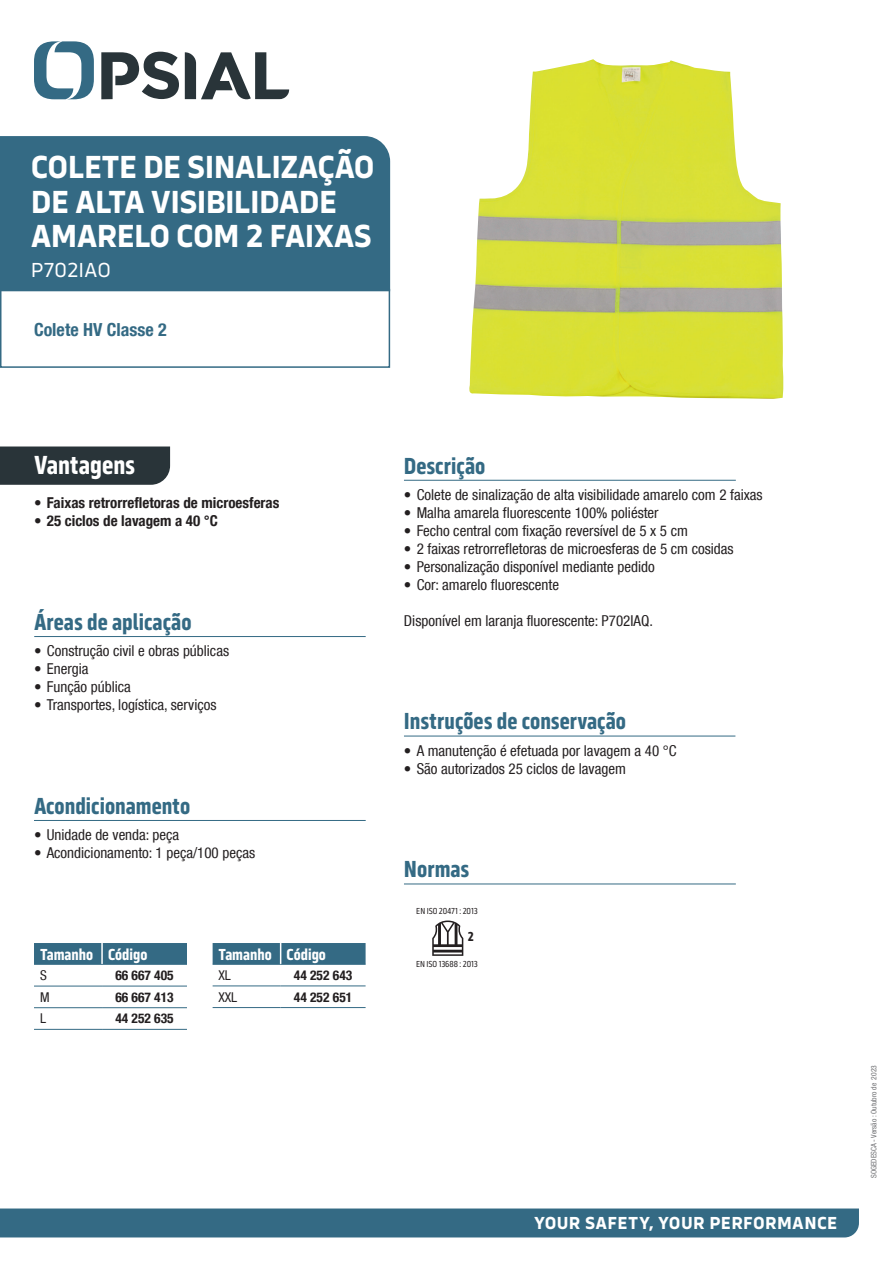
<style>
.page{position:relative;width:893px;height:1263px;background:#fff}
.page>*{position:absolute;margin:0;border:0;box-sizing:border-box;transform-origin:0 0}
.t1{font:700 33px/34.5px "Serca";letter-spacing:-.02em;color:#fff}
.t2{font:700 27px "Serca Condensed";color:#fff}
.t3{font:700 24px "Serca Condensed";color:#346a84}
.t4{font:21px "Serca";letter-spacing:-.01em;color:#fff}
.t5{font:700 18px "Serca";letter-spacing:.02em;color:#fff}
.t6{font:700 condensed 18px "Helvetica Neue LT Com";color:#346a84}
.t7{font:700 16.5px "Serca Condensed";color:#fff}
.t8{font:condensed 15px "Helvetica Neue LT Com";color:#231f20}
.t9{font:700 condensed 15px "Helvetica Neue LT Com";color:#231f20}
.t10{font:700 condensed 13.5px "Helvetica Neue LT Com";color:#231f20}
.t11{font:condensed 13.5px "Helvetica Neue LT Com";color:#231f20}
.t12{font:700 13.5px "Serca Condensed";color:#231f20}
.t13{font:9px "Serca Condensed";letter-spacing:-.01em;color:#231f20}
.t14{font:condensed 7.5px "Helvetica Neue LT Com";color:#6c6d70}
</style>
<div class="page">
<svg style="left:34px;top:41px;width:60px;height:58px"></svg>
<svg style="left:185px;top:52px;width:104px;height:48px"></svg>
<svg style="left:101px;top:52px;width:78px;height:47px"></svg>
<div style="left:0;top:1208px;width:859px;height:29px;background:#346a84"></div>
<hr style="left:34px;top:820px;width:332px;height:1px;background:#346a84">
<div style="left:34px;top:943px;width:153px;height:21px;background:#346a84"></div>
<hr style="left:34px;top:964px;width:68px;height:1px;background:#346a84">
<hr style="left:102px;top:964px;width:85px;height:1px;background:#346a84">
<hr style="left:34px;top:986px;width:68px;height:1px;background:#346a84">
<hr style="left:102px;top:986px;width:85px;height:1px;background:#346a84">
<hr style="left:34px;top:1007px;width:68px;height:1px;background:#346a84">
<hr style="left:102px;top:1007px;width:85px;height:1px;background:#346a84">
<hr style="left:34px;top:1029px;width:68px;height:1px;background:#346a84">
<hr style="left:102px;top:1029px;width:85px;height:1px;background:#346a84">
<hr style="left:101px;top:943px;width:2px;height:21px;background:#fff">
<hr style="left:213px;top:964px;width:68px;height:1px;background:#346a84">
<hr style="left:281px;top:964px;width:85px;height:1px;background:#346a84">
<hr style="left:213px;top:985px;width:68px;height:1px;background:#346a84">
<hr style="left:281px;top:985px;width:85px;height:1px;background:#346a84">
<hr style="left:213px;top:1007px;width:68px;height:1px;background:#346a84">
<hr style="left:281px;top:1007px;width:85px;height:1px;background:#346a84">
<div style="left:213px;top:943px;width:153px;height:21px;background:#346a84"></div>
<hr style="left:404px;top:480px;width:332px;height:1px;background:#346a84">
<hr style="left:404px;top:736px;width:331px;height:1px;background:#346a84">
<div style="left:0;top:446px;width:170px;height:39px;background:#293439"></div>
<div style="left:0;top:136px;width:390px;height:153px;background:#346a84"></div>
<hr style="left:34px;top:636px;width:332px;height:1px;background:#346a84">
<hr style="left:404px;top:883px;width:332px;height:1px;background:#346a84">
<svg style="left:432px;top:920px;width:31px;height:36px"></svg>
<div style="left:0;top:289px;width:390px;height:79px;border:2px solid #346a84"></div>
<img style="left:469px;top:59px;width:314px;height:340px">
<h1 class="t1" style="left:31px;top:149px;width:345px">COLETE DE SINALIZAÇÃO<br>DE ALTA VISIBILIDADE<br>AMARELO COM 2 FAIXAS</h1>
<h3 class="t4" style="left:31px;top:257px;width:82px">P702IAO</h3>
<p class="t6" style="left:34px;top:319px;width:134px">Colete HV Classe 2</p>
<h2 class="t2" style="left:34px;top:449px;width:102px">Vantagens</h2>
<p class="t9" style="left:34px;top:494px;width:247px">• Faixas retrorrefletoras de microesferas</p>
<p class="t9" style="left:34px;top:512px;width:185px">• 25 ciclos de lavagem a 40 °C</p>
<h3 class="t3" style="left:34px;top:608px;width:159px">Áreas de aplicação</h3>
<p class="t8" style="left:34px;top:642px;width:196px">• Construção civil e obras públicas</p>
<p class="t8" style="left:34px;top:660px;width:56px">• Energia</p>
<p class="t8" style="left:34px;top:678px;width:98px">• Função pública</p>
<p class="t8" style="left:34px;top:696px;width:184px">• Transportes, logística, serviços</p>
<h3 class="t3" style="left:34px;top:792px;width:158px">Acondicionamento</h3>
<p class="t8" style="left:34px;top:826px;width:147px">• Unidade de venda: peça</p>
<p class="t8" style="left:34px;top:844px;width:223px">• Acondicionamento: 1 peça/100 peças</p>
<p class="t7" style="left:40px;top:945px;width:109px">Tamanho Código</p>
<p class="t11" style="left:40px;top:967px;width:8px">S</p>
<p class="t10" style="left:115px;top:967px;width:60px">66 667 405</p>
<p class="t11" style="left:40px;top:989px;width:11px">M</p>
<p class="t10" style="left:115px;top:989px;width:60px">66 667 413</p>
<p class="t11" style="left:40px;top:1011px;width:7px">L</p>
<p class="t10" style="left:115px;top:1010px;width:60px">44 252 635</p>
<p class="t7" style="left:219px;top:945px;width:109px">Tamanho Código</p>
<p class="t11" style="left:219px;top:967px;width:14px">XL</p>
<p class="t10" style="left:294px;top:967px;width:60px">44 252 643</p>
<p class="t11" style="left:219px;top:989px;width:20px">XXL</p>
<p class="t10" style="left:294px;top:989px;width:60px">44 252 651</p>
<h3 class="t3" style="left:404px;top:452px;width:83px">Descrição</h3>
<p class="t8" style="left:404px;top:486px;width:360px">• Colete de sinalização de alta visibilidade amarelo com 2 faixas</p>
<p class="t8" style="left:404px;top:504px;width:256px">• Malha amarela fluorescente 100% poliéster</p>
<p class="t8" style="left:404px;top:522px;width:286px">• Fecho central com fixação reversível de 5 x 5 cm</p>
<p class="t8" style="left:404px;top:540px;width:331px">• 2 faixas retrorrefletoras de microesferas de 5 cm cosidas</p>
<p class="t8" style="left:404px;top:558px;width:252px">• Personalização disponível mediante pedido</p>
<p class="t8" style="left:404px;top:576px;width:157px">• Cor: amarelo fluorescente</p>
<p class="t8" style="left:404px;top:612px;width:251px">Disponível em laranja fluorescente: P702IAQ.</p>
<h3 class="t3" style="left:404px;top:707px;width:224px">Instruções de conservação</h3>
<p class="t8" style="left:404px;top:741px;width:274px">• A manutenção é efetuada por lavagem a 40 °C</p>
<p class="t8" style="left:404px;top:759px;width:223px">• São autorizados 25 ciclos de lavagem</p>
<h3 class="t3" style="left:404px;top:855px;width:67px">Normas</h3>
<p class="t13" style="left:416px;top:906px;width:63px">EN ISO 20471 : 2013</p>
<p class="t12" style="left:468px;top:929px;width:8px">2</p>
<p class="t13" style="left:416px;top:959px;width:63px">EN ISO 13688 : 2013</p>
<p class="t5" style="left:534px;top:1212px;width:305px">YOUR SAFETY, YOUR PERFORMANCE</p>
<p class="t14" style="left:869px;top:1178px;width:114px;rotate:-90deg">SOGEDESCA - Versão : Outubro de 2023</p>
</div>
